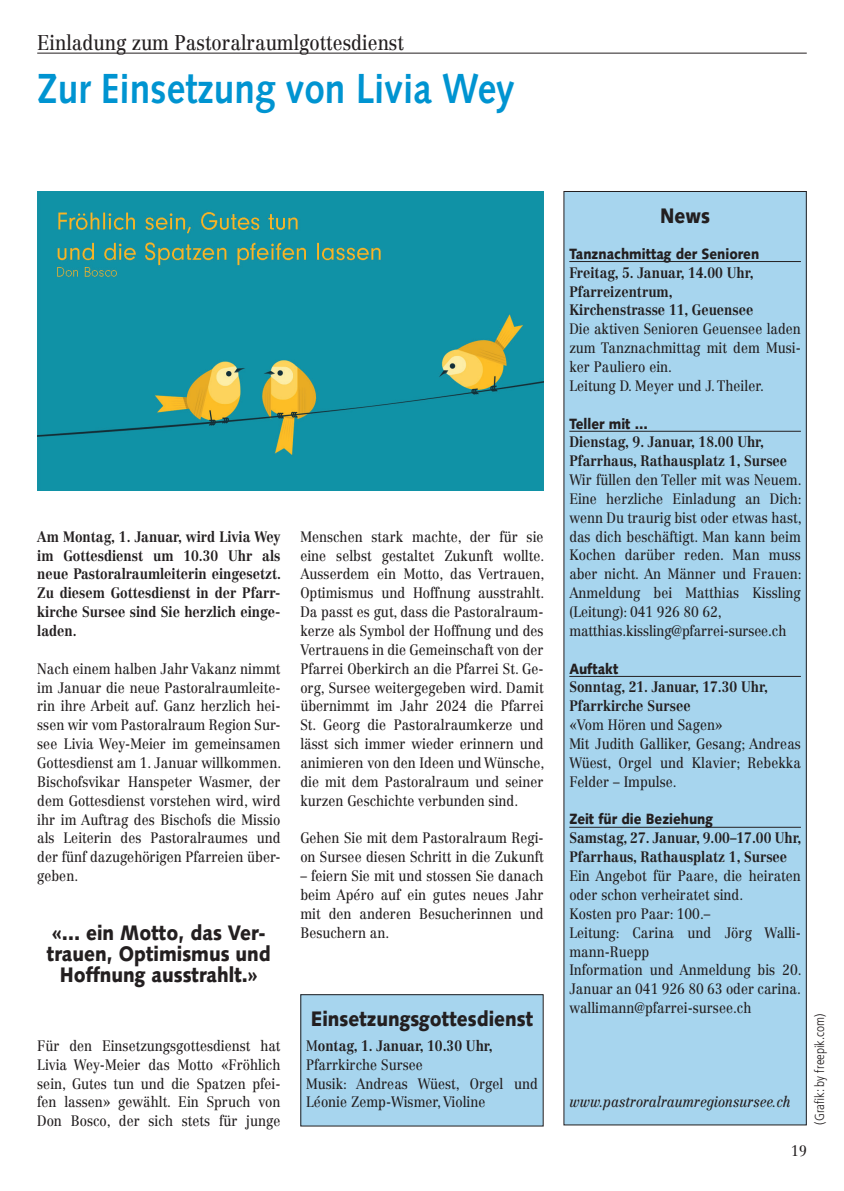
<style>
.page{position:relative;width:844px;height:1191px;background:#fff}
.page>*{position:absolute;margin:0;border:0;box-sizing:border-box;transform-origin:0 0}
.t1{font:700 42px "Syntax LT Std";color:#0094d1;scale:.88 1}
.t2{font:900 21px/21px "Syntax LT Std";color:#231f20;text-align:center;scale:.88 1}
.t3{font:21px "Centennial LT Std";color:#231f20;scale:.88 1}
.t4{font:14.88px/18.9px "Centennial LT Std";color:#231f20;scale:.88 1}
.t5{font:700 14.88px/18.9px "Centennial LT Std";color:#231f20;scale:.88 1}
.t6{font:900 14.88px "Syntax LT Std";color:#231f20;scale:.88 1}
.t7{font:italic 14.88px "Centennial LT Std";color:#231f20;scale:.88 1}
.t8{font:300 condensed 13.12px "Frutiger LT Std";color:#231f20}
.s1{font-weight:700}
</style>
<div class="page">
<hr style="left:37px;top:53px;width:769px;height:1px;background:#231f20">
<img style="left:37px;top:191px;width:506px;height:299px">
<div style="left:563px;top:191px;width:243px;height:934px;background:#a7d5ee"></div>
<hr style="left:569px;top:261px;width:231px;height:1px;background:#231f20">
<hr style="left:569px;top:431px;width:231px;height:1px;background:#231f20">
<hr style="left:569px;top:676px;width:231px;height:1px;background:#231f20">
<hr style="left:569px;top:827px;width:231px;height:1px;background:#231f20">
<div style="left:301px;top:994px;width:242px;height:132px;background:#a7d5ee"></div>
<div style="left:300px;top:994px;width:243px;height:132px;border:1px solid #231f20"></div>
<h2 class="t3" style="left:37px;top:30px;width:418px">Einladung zum Pastoralraumlgottesdienst</h2>
<h1 class="t1" style="left:37px;top:64px;width:544px">Zur Einsetzung von Livia Wey</h1>
<p class="t5" style="left:37px;top:527px;width:278px;text-align:justify">Am Montag, 1. Januar, wird Livia Wey im Gottesdienst um 10.30 Uhr als neue Pastoralraumleiterin eingesetzt.<br>Zu diesem Gottesdienst in der Pfarr&shy;kirche Sursee sind Sie herzlich einge&shy;laden.</p>
<p class="t4" style="left:37px;top:659px;width:279px;text-align:justify">Nach einem halben Jahr Vakanz nimmt im Januar die neue Pastoralraumleite&shy;rin ihre Arbeit auf. Ganz herzlich hei&shy;ssen wir vom Pastoralraum Region Sur&shy;see Livia Wey-Meier im gemeinsamen Gottesdienst am 1. Januar willkommen.<br>Bischofsvikar Hanspeter Wasmer, der dem Gottesdienst vorstehen wird, wird ihr im Auftrag des Bischofs die Missio als Leiterin des Pastoralraumes und der fünf dazugehörigen Pfarreien über&shy;geben.</p>
<h2 class="t2" style="left:47px;top:922px;width:256px">«… ein Motto, das Ver&shy;trauen, Optimismus und<br>Hoffnung ausstrahlt.»</h2>
<p class="t4" style="left:37px;top:1036px;width:278px;text-align:justify">Für den Einsetzungsgottesdienst hat Livia Wey-Meier das Motto «Fröhlich sein, Gutes tun und die Spatzen pfei&shy;fen lassen» gewählt. Ein Spruch von Don Bosco, der sich stets für junge</p>
<p class="t4" style="left:300px;top:527px;width:279px;text-align:justify">Menschen stark machte, der für sie eine selbst gestaltet Zukunft wollte.<br>Ausserdem ein Motto, das Vertrauen, Optimismus und Hoffnung ausstrahlt.<br>Da passt es gut, dass die Pastoralraum&shy;kerze als Symbol der Hoffnung und des Vertrauens in die Gemeinschaft von der Pfarrei Oberkirch an die Pfarrei St. Ge&shy;org, Sursee weitergegeben wird. Damit übernimmt im Jahr 2024 die Pfarrei St. Georg die Pastoralraumkerze und lässt sich immer wieder erinnern und animieren von den Ideen und Wünsche, die mit dem Pastoralraum und seiner kurzen Geschichte verbunden sind.</p>
<p class="t4" style="left:300px;top:828px;width:278px">Gehen Sie mit dem Pastoralraum Regi&shy;on Sursee diesen Schritt in die Zukunft</p>
<p class="t4" style="left:300px;top:866px;width:278px;text-align:justify">– feiern Sie mit und stossen Sie danach beim Apéro auf ein gutes neues Jahr mit den anderen Besucherinnen und Besuchern an.</p>
<h2 class="t2" style="left:310px;top:1008px;width:254px">Einsetzungsgottesdienst</h2>
<p class="t4" style="left:306px;top:1036px;width:264px">M<span class="s1">ontag, 1. Januar, 10.30 Uhr,<br></span>Pfarrkirche Sursee<br>Musik: Andreas Wüest, Orgel und<br>Léonie Zemp-Wismer, Violine</p>
<h2 class="t2" style="left:660px;top:205px;width:58px">News</h2>
<p class="t6" style="left:569px;top:245px;width:217px">Tanznachmittag der Senioren</p>
<p class="t5" style="left:569px;top:263px;width:211px">Freitag, 5. Januar, 14.00 Uhr,<br>Pfarreizentrum,<br>Kirchenstrasse 11, Geuensee</p>
<p class="t4" style="left:569px;top:319px;width:264px">Die aktiven Senioren Geuensee laden zum Tanznachmittag mit dem Musi&shy;ker Pauliero ein.<br>Leitung D. Meyer und J. Theiler.</p>
<p class="t6" style="left:569px;top:414px;width:91px">Teller mit …</p>
<p class="t5" style="left:569px;top:433px;width:249px">Dienstag, 9. Januar, 18.00 Uhr,<br>Pfarrhaus, Rathausplatz 1, Sursee</p>
<p class="t4" style="left:569px;top:470px;width:265px">Wir füllen den Teller mit was Neuem.<br>Eine herzliche Einladung an Dich: wenn Du traurig bist oder etwas hast, das dich beschäftigt. Man kann beim Kochen darüber reden. Man muss aber nicht. An Männer und Frauen:<br>Anmeldung bei Matthias Kissling (Leitung): 041 926 80 62, matthias.kissling@pfarrei-sursee.ch</p>
<p class="t6" style="left:569px;top:659px;width:57px">Auftakt</p>
<p class="t5" style="left:569px;top:678px;width:227px">Sonntag, 21. Januar, 17.30 Uhr,<br>Pfarrkirche Sursee</p>
<p class="t4" style="left:569px;top:715px;width:264px">«Vom Hören und Sagen»<br>Mit Judith Galliker, Gesang; Andreas<br>Wüest, Orgel und Klavier; Rebekka<br>Felder – Impulse.</p>
<p class="t6" style="left:569px;top:810px;width:165px">Zeit für die Beziehung</p>
<p class="t5" style="left:569px;top:828px;width:265px">Samstag, 27. Januar, 9.00–17.00 Uhr,<br>Pfarrhaus, Rathausplatz 1, Sursee</p>
<p class="t4" style="left:569px;top:866px;width:265px">Ein Angebot für Paare, die heiraten oder schon verheiratet sind.<br>Kosten pro Paar: 100.–<br>Leitung: Carina und Jörg Walli&shy;mann-Ruepp<br>Information und Anmeldung bis 20.<br>Januar an 041 926 80 63 oder carina. wallimann@pfarrei-sursee.ch</p>
<p class="t7" style="left:569px;top:1093px;width:253px">www.pastroralraumregionsursee.ch</p>
<p class="t8" style="left:811px;top:1124px;width:113px;rotate:-90deg">(Grafik: by freepik.com)</p>
<p class="t4" style="left:791px;top:1141px;width:19px">19</p>
</div>
